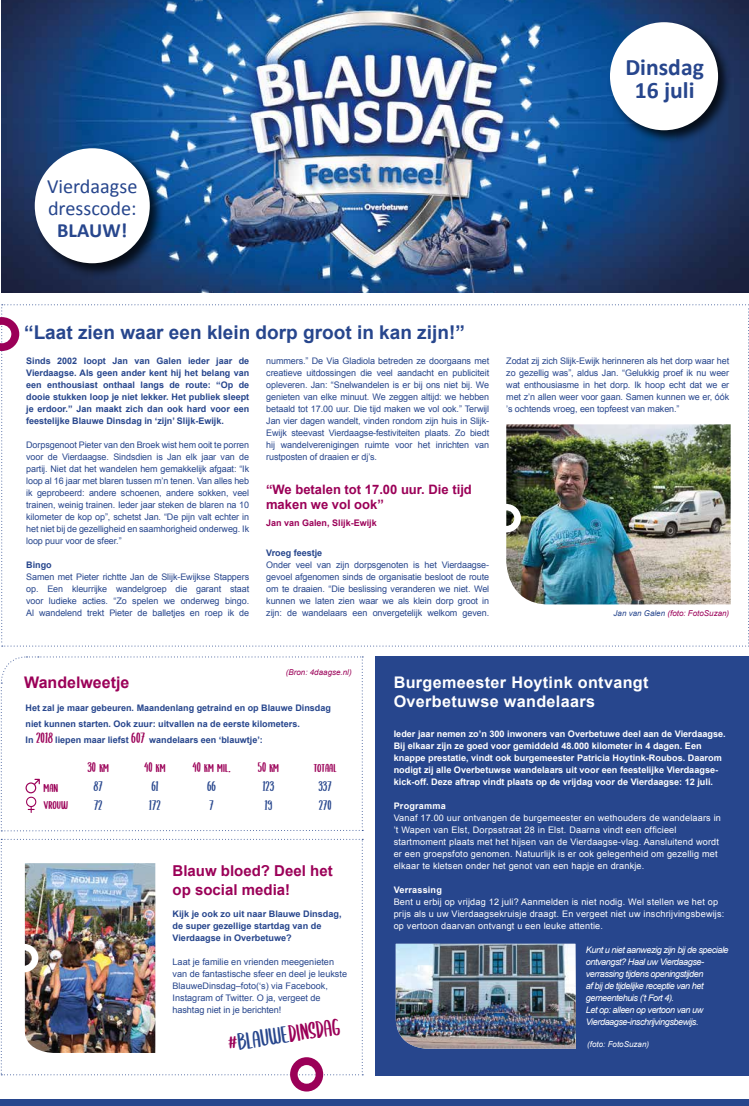
<style>
.page{position:relative;width:749px;height:1106px;background:#fff}
.page>*{position:absolute;margin:0;border:0;box-sizing:border-box;transform-origin:0 0}
.t1{font:24px "SUBSCRIBER";color:#9b0058}
.t2{font:700 23.6px/23.6px "Calibri";color:#27468d;text-align:center}
.t3{font:20.2px/22px "Calibri";color:#27468d}
.t4{font:700 20.2px "Calibri";color:#27468d}
.t5{font:700 19px "Arial";color:#27468d}
.t6{font:700 16px/19px "Arial";letter-spacing:.02em;color:#fff}
.t7{font:700 16px "Arial";color:#9b0058}
.t8{font:700 15px/19px "Arial";color:#9b0058}
.t9{font:14px/17.9px "SUBSCRIBER";color:#9b0058}
.t10{font:14px "SUBSCRIBER";letter-spacing:-.005em;color:#27468d}
.t11{font:700 13px/15px "Arial";color:#9b0058}
.t12{font:9px/12px "Arial";letter-spacing:-.01em;color:#27468d;text-align:justify}
.t13{font:700 9px/12px "Arial";color:#27468d}
.t14{font:9px/12px "Arial";letter-spacing:.02em;color:#fff}
.t15{font:700 9px/12px "Arial";color:#fff}
.t16{font:italic 9px/12px "Arial";letter-spacing:-.05em;color:#fff}
.t17{font:700 9px "Arial";color:#9b0058}
.t18{font:700 9px "Arial";letter-spacing:.02em;color:#fff}
.t19{font:italic 8px "Arial";color:#9b0058}
.t20{font:italic 8px "Arial";color:#fff}
.s1{color:#27468d}
.s2{font-family:"SUBSCRIBER";font-weight:400;font-size:15px;color:#9b0058}
</style>
<div class="page">
<div style="left:375px;top:656px;width:373px;height:419px;background:#27468d"></div>
<img style="left:1px;top:0;width:747px;height:292px">
<div style="left:608px;top:20px;width:124px;height:124px;background:#000;opacity:.78"></div>
<div style="left:609px;top:22px;width:108px;height:108px;background:#fff;border-radius:50%"></div>
<div style="left:32px;top:146px;width:133px;height:132px;background:#000;opacity:.78"></div>
<div style="left:35px;top:148px;width:115px;height:115px;background:#fff;border-radius:50%"></div>
<div style="left:0;top:1099px;width:748px;height:7px;background:#27468d"></div>
<img style="left:395px;top:943px;width:180px;height:105px">
<svg style="left:0;top:304px;width:749px;height:342px"></svg>
<img style="left:1px;top:838px;width:362px;height:253px">
<svg style="left:0;top:656px;width:363px;height:176px"></svg>
<h3 class="t3" style="left:47px;top:176px;width:92px">Vierdaagse dresscode:</h3>
<h3 class="t4" style="left:57px;top:218px;width:71px">BLAUW!</h3>
<h2 class="t2" style="left:625px;top:55px;width:80px">Dinsdag<br>16 juli</h2>
<h3 class="t5" style="left:24px;top:319px;width:442px">“Laat zien waar een klein dorp groot in kan zijn!”</h3>
<p class="t13" style="left:26px;top:355px;width:224px;text-align:justify">Sinds 2002 loopt Jan van Galen ieder jaar de Vierdaagse. Als geen ander kent hij het belang van een enthousiast onthaal langs de route: “Op de dooie stukken loop je niet lekker. Het publiek sleept je erdoor.” Jan maakt zich dan ook hard voor een feestelijke Blauwe Dinsdag in ‘zijn’ Slijk-Ewijk.</p>
<p class="t12" style="left:26px;top:439px;width:224px">Dorpsgenoot Pieter van den Broek wist hem ooit te porren voor de Vierdaagse. Sindsdien is Jan elk jaar van de partij. Niet dat het wandelen hem gemakkelijk afgaat: “Ik loop al 16 jaar met blaren tussen m’n tenen. Van alles heb ik geprobeerd: andere schoenen, andere sokken, veel trainen, weinig trainen. Ieder jaar steken de blaren na 10 kilometer de kop op”, schetst Jan. “De pijn valt echter in het niet bij de gezelligheid en saamhorigheid onderweg. Ik loop puur voor de sfeer.”</p>
<p class="t13" style="left:26px;top:559px;width:27px">Bingo</p>
<p class="t12" style="left:26px;top:571px;width:224px">Samen met Pieter richtte Jan de Slijk-Ewijkse Stappers op. Een kleurrijke wandelgroep die garant staat voor ludieke acties. “Zo spelen we onderweg bingo.<br>Al wandelend trekt Pieter de balletjes en roep ik de</p>
<p class="t12" style="left:266px;top:355px;width:224px">nummers.” De Via Gladiola betreden ze doorgaans met creatieve uitdossingen die veel aandacht en publiciteit opleveren. Jan: “Snelwandelen is er bij ons niet bij. We genieten van elke minuut. We zeggen altijd: we hebben betaald tot 17.00 uur. Die tijd maken we vol ook.” Terwijl Jan vier dagen wandelt, vinden rondom zijn huis in Slijk-Ewijk steevast Vierdaagse-festiviteiten plaats. Zo biedt hij wandelverenigingen ruimte voor het inrichten van rustposten of draaien er dj’s.</p>
<h3 class="t11" style="left:266px;top:482px;width:207px">“We betalen tot 17.00 uur. Die tijd maken we vol ook”</h3>
<p class="t17" style="left:266px;top:517px;width:112px">Jan van Galen, Slijk-Ewijk</p>
<p class="t13" style="left:266px;top:547px;width:58px">Vroeg feestje</p>
<p class="t12" style="left:266px;top:559px;width:224px">Onder veel van zijn dorpsgenoten is het Vierdaagse&shy;gevoel afgenomen sinds de organisatie besloot de route om te draaien. “Die beslissing veranderen we niet. Wel kunnen we laten zien waar we als klein dorp groot in zijn: de wandelaars een onvergetelijk welkom geven.</p>
<p class="t12" style="left:506px;top:355px;width:224px">Zodat zij zich Slijk-Ewijk herinneren als het dorp waar het zo gezellig was”, aldus Jan. “Gelukkig proef ik nu weer wat enthousiasme in het dorp. Ik hoop echt dat we er met z’n allen weer voor gaan. Samen kunnen we er, óók ’s ochtends vroeg, een topfeest van maken.”</p>
<p class="t19" style="left:613px;top:608px;width:117px"><span class="s1">Jan van Galen</span> (foto: FotoSuzan)</p>
<h3 class="t7" style="left:24px;top:672px;width:107px">Wandelweetje</h3>
<p class="t19" style="left:286px;top:667px;width:67px">(Bron: 4daagse.nl)</p>
<p class="t13" style="left:26px;top:700px;width:307px;line-height:16px">Het zal je maar gebeuren. Maandenlang getraind en op Blauwe Dinsdag niet kunnen starten. Ook zuur: uitvallen na de eerste kilometers.<br>In <span class="s2">2018</span> liepen maar liefst <span class="s2">607</span> wandelaars een ‘blauwtje’:</p>
<h3 class="t9" style="left:44px;top:776px;width:26px">MAN<br>VROUW</h3>
<h3 class="t9" style="left:87px;top:756px;width:23px">30 KM</h3>
<h3 class="t9" style="left:144px;top:756px;width:23px">40 KM</h3>
<h3 class="t9" style="left:192px;top:756px;width:40px">40 KM MIL.</h3>
<h3 class="t9" style="left:257px;top:756px;width:23px">50 KM</h3>
<h3 class="t9" style="left:313px;top:756px;width:25px">TOTAAL</h3>
<h3 class="t10" style="left:93px;top:776px;width:11px">87</h3>
<h3 class="t10" style="left:151px;top:776px;width:9px">61</h3>
<h3 class="t10" style="left:207px;top:776px;width:10px">66</h3>
<h3 class="t10" style="left:262px;top:776px;width:13px">123</h3>
<h3 class="t10" style="left:318px;top:776px;width:15px">337</h3>
<h3 class="t10" style="left:94px;top:795px;width:10px">72</h3>
<h3 class="t10" style="left:149px;top:795px;width:13px">172</h3>
<h3 class="t10" style="left:209px;top:795px;width:6px">7</h3>
<h3 class="t10" style="left:264px;top:795px;width:9px">19</h3>
<h3 class="t10" style="left:318px;top:795px;width:14px">270</h3>
<h3 class="t8" style="left:172px;top:861px;width:162px">Blauw bloed? Deel het op social media!</h3>
<p class="t13" style="left:172px;top:907px;width:170px">Kijk je ook zo uit naar Blauwe Dinsdag, de super gezellige startdag van de<br>Vierdaagse in Overbetuwe?</p>
<p class="t12" style="left:172px;top:955px;width:176px;text-align:left">Laat je familie en vrienden meegenieten van de fantastische sfeer en deel je leukste BlauweDinsdag–foto(‘s) via Facebook, Instagram of Twitter. O ja, vergeet de hashtag niet in je berichten!</p>
<h1 class="t1" style="left:225px;top:1026px;width:115px;rotate:-8deg">#<span class="s1">BLAUWE</span>DINSDAG</h1>
<h3 class="t6" style="left:393px;top:673px;width:256px">Burgemeester Hoytink ontvangt<br>Overbetuwse wandelaars</h3>
<p class="t15" style="left:393px;top:727px;width:333px">Ieder jaar nemen zo’n 300 inwoners van Overbetuwe deel aan de Vierdaagse.<br>Bij elkaar zijn ze goed voor gemiddeld 48.000 kilometer in 4 dagen. Een knappe prestatie, vindt ook burgemeester Patricia Hoytink-Roubos. Daarom nodigt zij alle Overbetuwse wandelaars uit voor een feestelijke Vierdaagse&shy;kick-off. Deze aftrap vindt plaats op de vrijdag voor de Vierdaagse: 12 juli.</p>
<p class="t18" style="left:393px;top:799px;width:54px">Programma</p>
<p class="t14" style="left:393px;top:811px;width:329px">Vanaf 17.00 uur ontvangen de burgemeester en wethouders de wandelaars in ’t Wapen van Elst, Dorpsstraat 28 in Elst. Daarna vindt een officieel startmoment plaats met het hijsen van de Vierdaagse-vlag. Aansluitend wordt er een groepsfoto genomen. Natuurlijk is er ook gelegenheid om gezellig met elkaar te kletsen onder het genot van een hapje en drankje.</p>
<p class="t18" style="left:393px;top:883px;width:50px">Verrassing</p>
<p class="t14" style="left:393px;top:895px;width:332px">Bent u erbij op vrijdag 12 juli? Aanmelden is niet nodig. Wel stellen we het op prijs als u uw Vierdaagsekruisje draagt. En vergeet niet uw inschrijvingsbewijs: op vertoon daarvan ontvangt u een leuke attentie.</p>
<p class="t16" style="left:585px;top:943px;width:144px">Kunt u niet aanwezig zijn bij de speciale ontvangst? Haal uw Vierdaagse&shy;verrassing tijdens openingstijden<br>af bij de tijdelijke receptie van het gemeentehuis (‘t Fort 4).<br>Let op: alleen op vertoon van uw Vierdaagse-inschrijvingsbewijs.</p>
<p class="t20" style="left:587px;top:1039px;width:63px">(foto: FotoSuzan)</p>
</div>
